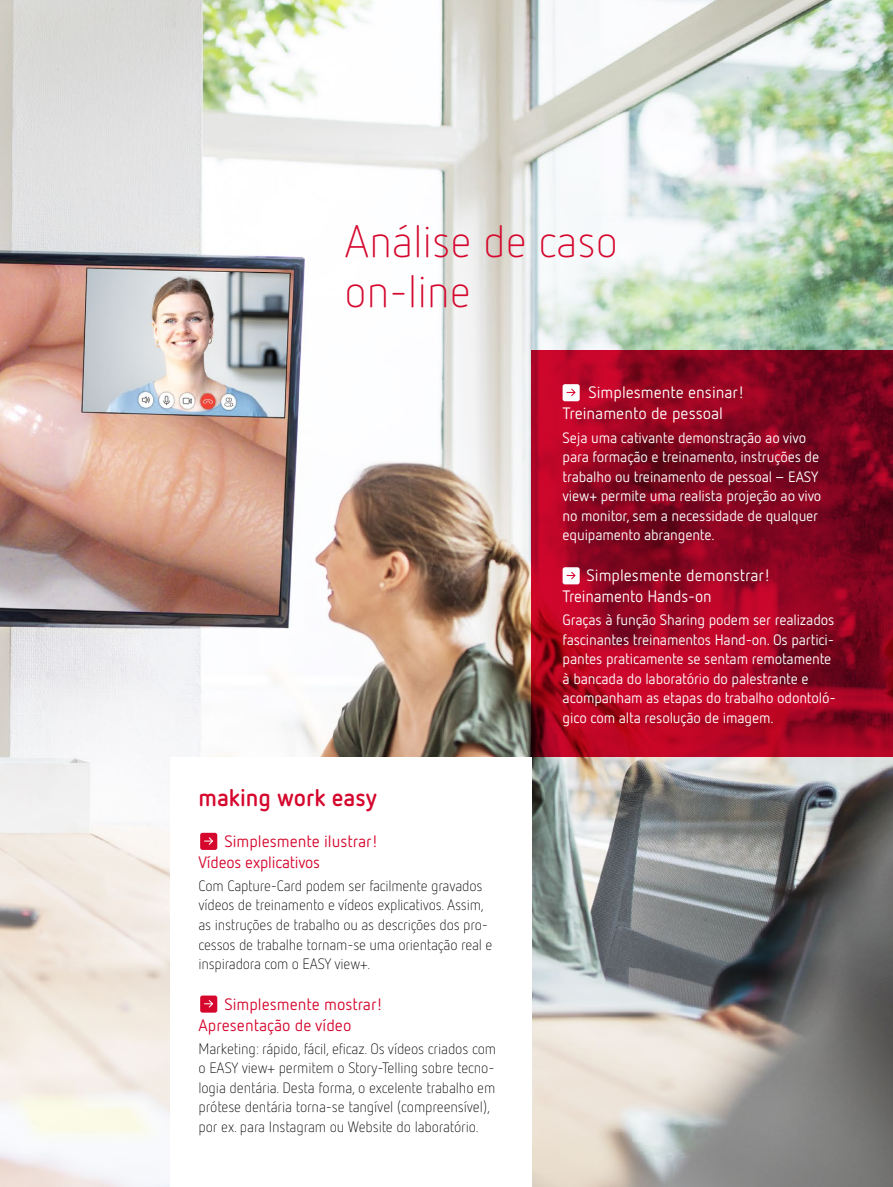
<style>
.page{position:relative;width:893px;height:1187px;background:#fff}
.page>*{position:absolute;margin:0;border:0;box-sizing:border-box;transform-origin:0 0}
.t1{font:300 45px/49.5px "Netto Pro";letter-spacing:-.005em;color:#d5072d}
.t2{font:700 24px "Netto Pro";color:#d5072d}
.t3{font:16.5px/21px "Netto Pro";color:#fff}
.t4{font:16.5px/21px "Netto Pro";color:#d5072d}
.t5{font:300 15px/19.5px "Netto Pro";letter-spacing:-.015em;color:#000}
.t6{font:15px/19.5px "Netto Pro";letter-spacing:-.01em;color:#fff}
</style>
<div class="page">
<img style="left:0;top:0;width:893px;height:1186px">
<div style="left:170px;top:757px;width:362px;height:429px;background:#fff"></div>
<svg style="left:532px;top:350px;width:361px;height:407px;background:#960521"></svg>
<div style="left:200px;top:832px;width:17px;height:17px;background:#d5072d;border-radius:2px"></div>
<svg style="left:204px;top:837px;width:10px;height:8px"></svg>
<div style="left:563px;top:384px;width:17px;height:17px;background:#fff;border-radius:2px"></div>
<svg style="left:567px;top:388px;width:9px;height:9px"></svg>
<div style="left:563px;top:567px;width:17px;height:17px;background:#fff;border-radius:2px"></div>
<svg style="left:567px;top:571px;width:9px;height:9px"></svg>
<div style="left:200px;top:995px;width:17px;height:17px;background:#d5072d;border-radius:2px"></div>
<svg style="left:204px;top:1000px;width:10px;height:8px"></svg>
<h1 class="t1" style="left:344px;top:215px;width:275px">Análise de caso on-line</h1>
<h2 class="t2" style="left:199px;top:781px;width:180px">making work easy</h2>
<p class="t4" style="left:199px;top:829px;width:181px;text-indent:26px">Simplesmente ilustrar!<br>Vídeos explicativos</p>
<p class="t5" style="left:199px;top:875px;width:295px">Com Capture-Card podem ser facilmente gravados vídeos de treinamento e vídeos explicativos. Assim, as instruções de trabalho ou as descrições dos pro&shy;cessos de trabalhe tornam-se uma orientação real e inspiradora com o EASY view+.</p>
<p class="t4" style="left:199px;top:992px;width:186px;text-indent:26px">Simplesmente mostrar!<br>Apresentação de vídeo</p>
<p class="t5" style="left:199px;top:1038px;width:299px">Marketing: rápido, fácil, eficaz. Os vídeos criados com o EASY view+ permitem o Story-Telling sobre tecno&shy;logia dentária. Desta forma, o excelente trabalho em prótese dentária torna-se tangível (compreensível), por ex. para Instagram ou Website do laboratório.</p>
<p class="t3" style="left:563px;top:381px;width:183px;text-indent:26px">Simplesmente ensinar!<br>Treinamento de pessoal</p>
<p class="t6" style="left:563px;top:427px;width:260px">Seja uma cativante demonstração ao vivo para formação e treinamento, instruções de trabalho ou treinamento de pessoal – EASY view+ permite uma realista projeção ao vivo no monitor, sem a necessidade de qualquer equipamento abrangente.</p>
<p class="t3" style="left:563px;top:564px;width:209px;text-indent:24px">Simplesmente demonstrar!<br>Treinamento Hands-on</p>
<p class="t6" style="left:563px;top:609px;width:275px">Graças à função Sharing podem ser realizados fascinantes treinamentos Hand-on. Os partici&shy;pantes praticamente se sentam remotamente à bancada do laboratório do palestrante e acompanham as etapas do trabalho odontoló&shy;gico com alta resolução de imagem.</p>
</div>
